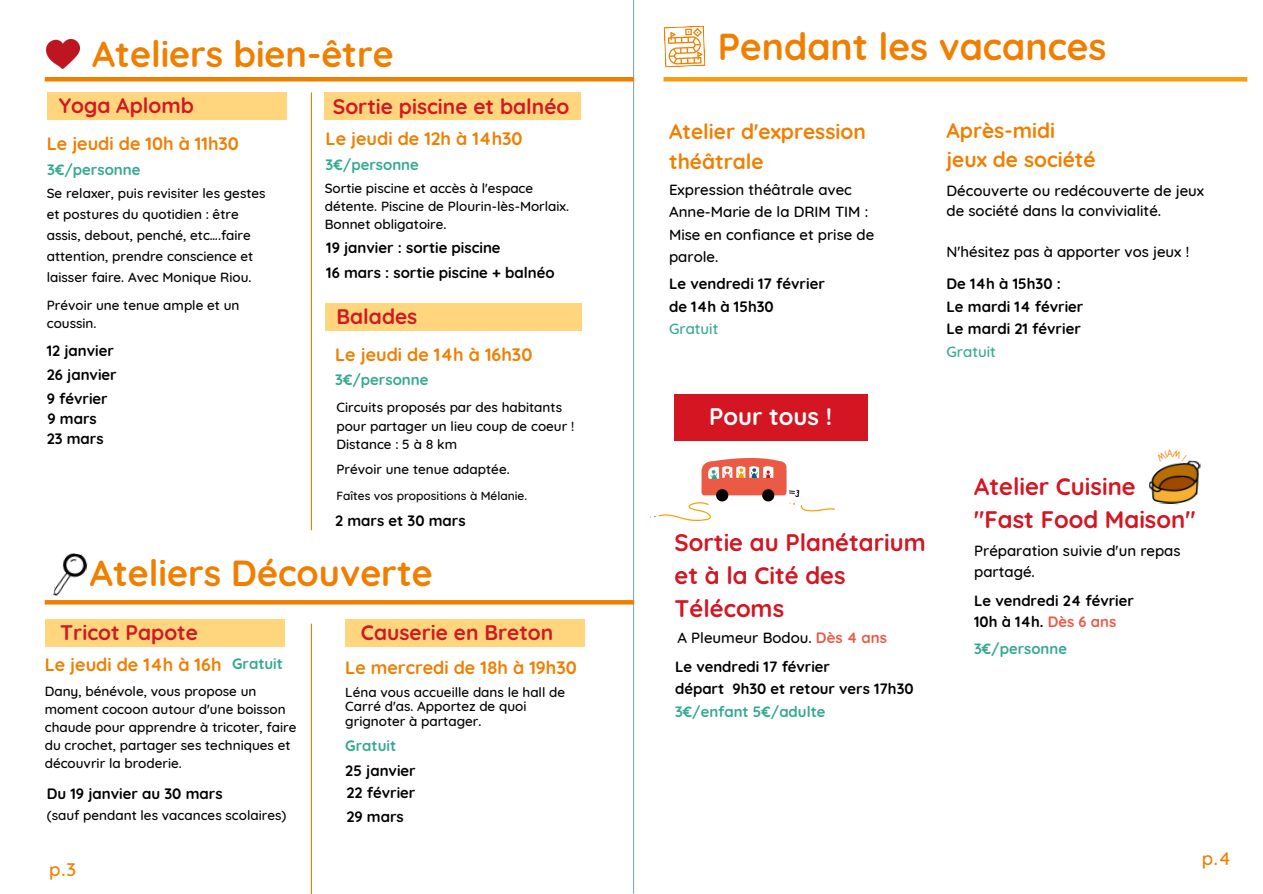
<style>
.page{position:relative;width:1263px;height:894px;background:#fff}
.page>*{position:absolute;margin:0;border:0;box-sizing:border-box;transform-origin:0 0}
.t1{font:700 37.35px "Quicksand";color:#f07f00}
.t2{font:700 36.15px "Quicksand";color:#f07f00}
.t3{font:700 23.85px/32.5px "Quicksand";color:#d41622}
.t4{font:700 23.85px "Quicksand";color:#fff}
.t5{font:700 21px "Quicksand";color:#d21821}
.t6{font:700 21px/29.2px "Quicksand";color:#f07f00}
.t7{font:500 18.6px "Quicksand";color:#f07f00}
.t8{font:700 18px "Quicksand";color:#f07f00}
.t9{font:700 15px/22.5px "Quicksand";color:#000}
.t10{font:500 15px/22.5px "Quicksand";color:#000}
.t11{font:700 15px "Quicksand";color:#34a991}
.t12{font:500 15px "Quicksand";color:#020202}
.t13{font:500 15px "Quicksand";color:#34a991}
.t14{font:700 14.85px/22.5px "Quicksand";color:#000}
.t15{font:700 14.85px "Quicksand";color:#34a991}
.t16{font:500 13.5px/18px "Quicksand";color:#000}
.t17{font:500 12px "Quicksand";color:#000}
.s1{font-size:15px;color:#34a991}
.s2{font-weight:700;color:#eb5a44}
.s3{color:#eb5a44}
</style>
<div class="page">
<hr style="left:633px;top:0;width:1px;height:893px;background:#87a8b9">
<hr style="left:45px;top:77px;width:589px;height:4px;background:#f07f00">
<hr style="left:311px;top:92px;width:1px;height:438px;background:#f07f00">
<div style="left:47px;top:92px;width:239px;height:27px;background:#ffd57e"></div>
<div style="left:325px;top:92px;width:256px;height:27px;background:#ffd57e"></div>
<div style="left:326px;top:303px;width:256px;height:27px;background:#ffd57e"></div>
<svg style="left:45px;top:600px;width:589px;height:4px;fill:#f07f00"></svg>
<div style="left:45px;top:619px;width:239px;height:27px;background:#ffd57e"></div>
<hr style="left:311px;top:623px;width:1px;height:270px;background:#f07f00">
<div style="left:345px;top:619px;width:240px;height:27px;background:#ffd57e"></div>
<img style="left:46px;top:39px;width:34px;height:30px">
<img style="left:53px;top:553px;width:35px;height:43px">
<hr style="left:663px;top:77px;width:584px;height:4px;background:#fb9b0d">
<div style="left:675px;top:394px;width:193px;height:46px;background:#d41622"></div>
<img style="left:651px;top:459px;width:183px;height:61px">
<img style="left:1149px;top:460px;width:52px;height:45px">
<svg style="left:663px;top:25px;width:43px;height:43px"></svg>
<svg style="left:1156px;top:460px;width:31px;height:1px"></svg>
<h2 class="t2" style="left:92px;top:30px;width:303px">Ateliers bien-être</h2>
<h3 class="t5" style="left:59px;top:92px;width:137px">Yoga Aplomb</h3>
<h3 class="t5" style="left:333px;top:93px;width:238px">Sortie piscine et balnéo</h3>
<h3 class="t8" style="left:47px;top:132px;width:194px">Le jeudi de 10h à 11h30</h3>
<p class="t11" style="left:47px;top:159px;width:95px">3€/personne</p>
<p class="t16" style="left:47px;top:182px;width:220px;line-height:21px">Se relaxer, puis revisiter les gestes et postures du quotidien : être assis, debout, penché, etc….faire attention, prendre conscience et laisser faire. Avec Monique Riou.</p>
<p class="t16" style="left:47px;top:296px;width:194px">Prévoir une tenue ample et un coussin.</p>
<p class="t9" style="left:47px;top:338px;width:72px;line-height:23.9px">12 janvier<br>26 janvier<br>9 février</p>
<p class="t9" style="left:47px;top:427px;width:58px">23 mars</p>
<p class="t9" style="left:47px;top:407px;width:51px">9 mars</p>
<h3 class="t8" style="left:326px;top:127px;width:199px">Le jeudi de 12h à 14h30</h3>
<p class="t11" style="left:326px;top:155px;width:95px">3€/personne</p>
<p class="t16" style="left:325px;top:178px;width:246px">Sortie piscine et accès à l'espace détente. Piscine de Plourin-lès-Morlaix.<br>Bonnet obligatoire.</p>
<p class="t9" style="left:326px;top:234px;width:230px;line-height:25.5px">19 janvier : sortie piscine<br>16 mars : sortie piscine + balnéo</p>
<h3 class="t5" style="left:336px;top:302px;width:82px">Balades</h3>
<h3 class="t8" style="left:335px;top:343px;width:199px">Le jeudi de 14h à 16h30</h3>
<p class="t11" style="left:335px;top:370px;width:95px">3€/personne</p>
<p class="t16" style="left:336px;top:397px;width:239px;line-height:18.8px">Circuits proposés par des habitants pour partager un lieu coup de coeur !<br>Distance : 5 à 8 km</p>
<p class="t16" style="left:336px;top:460px;width:175px">Prévoir une tenue adaptée.</p>
<p class="t17" style="left:336px;top:488px;width:192px">Faîtes vos propositions à Mélanie.</p>
<p class="t9" style="left:335px;top:508px;width:132px">2 mars et 30 mars</p>
<h2 class="t2" style="left:90px;top:550px;width:344px">Ateliers Découverte</h2>
<h3 class="t5" style="left:60px;top:619px;width:139px">Tricot Papote</h3>
<h3 class="t8" style="left:45px;top:652px;width:240px">Le jeudi de 14h à 16h <span class="s1">Gratuit</span></h3>
<p class="t16" style="left:45px;top:681px;width:253px">Dany, bénévole, vous propose un moment cocoon autour d'une boisson chaude pour apprendre à tricoter, faire du crochet, partager ses techniques et découvrir la broderie.</p>
<h3 class="t5" style="left:361px;top:619px;width:194px">Causerie en Breton</h3>
<h3 class="t8" style="left:345px;top:655px;width:233px">Le mercredi de 18h à 19h30</h3>
<p class="t16" style="left:345px;top:684px;width:221px;line-height:14.5px">Léna vous accueille dans le hall de<br>Carré d'as. Apportez de quoi grignoter à partager.</p>
<p class="t11" style="left:345px;top:735px;width:52px">Gratuit</p>
<p class="t9" style="left:345px;top:759px;width:72px;line-height:22px">25 janvier<br>22 février</p>
<p class="t9" style="left:346px;top:804px;width:59px">29 mars</p>
<p class="t9" style="left:47px;top:781px;width:177px">Du 19 janvier au 30 mars</p>
<p class="t16" style="left:47px;top:805px;width:241px">(sauf pendant les vacances scolaires)</p>
<h3 class="t7" style="left:49px;top:856px;width:28px">p.3</h3>
<h1 class="t1" style="left:718px;top:23px;width:390px">Pendant les vacances</h1>
<h3 class="t6" style="left:669px;top:117px;width:198px">Atelier d'expression théâtrale</h3>
<h3 class="t6" style="left:946px;top:115px;width:151px">Après-midi jeux de société</h3>
<p class="t10" style="left:946px;top:180px;width:259px;line-height:20.2px">Découverte ou redécouverte de jeux de société dans la convivialité.</p>
<p class="t10" style="left:946px;top:240px;width:244px">N'hésitez pas à apporter vos jeux !</p>
<p class="t10" style="left:669px;top:177px;width:207px">Expression théâtrale avec<br>Anne-Marie de la DRIM TIM :<br>Mise en confiance et prise de parole.</p>
<p class="t9" style="left:669px;top:272px;width:157px">Le vendredi 17 février de 14h à 15h30</p>
<p class="t13" style="left:669px;top:319px;width:51px">Gratuit</p>
<h3 class="t4" style="left:709px;top:401px;width:125px">Pour tous !</h3>
<h3 class="t3" style="left:675px;top:526px;width:253px">Sortie au Planétarium et à la Cité des<br>Télécoms</h3>
<p class="t12" style="left:677px;top:628px;width:211px">A Pleumeur Bodou. <span class="s2">Dès 4 ans</span></p>
<p class="t14" style="left:675px;top:654px;width:240px">Le vendredi 17 février<br>départ 9h30 et retour vers 17h30</p>
<p class="t15" style="left:675px;top:701px;width:152px">3€/enfant 5€/adulte</p>
<p class="t9" style="left:946px;top:272px;width:138px">De 14h à 15h30 :<br>Le mardi 14 février<br>Le mardi 21 février</p>
<p class="t13" style="left:946px;top:341px;width:51px">Gratuit</p>
<h3 class="t3" style="left:974px;top:470px;width:223px">Atelier Cuisine "Fast Food Maison"</h3>
<p class="t10" style="left:974px;top:540px;width:208px;line-height:20.2px">Préparation suivie d'un repas partagé.</p>
<p class="t14" style="left:974px;top:590px;width:161px;line-height:20.7px">Le vendredi 24 février<br>10h à 14h. <span class="s3">Dès 6 ans</span></p>
<p class="t15" style="left:974px;top:638px;width:94px">3€/personne</p>
<h3 class="t7" style="left:1202px;top:845px;width:31px">p.4</h3>
</div>
